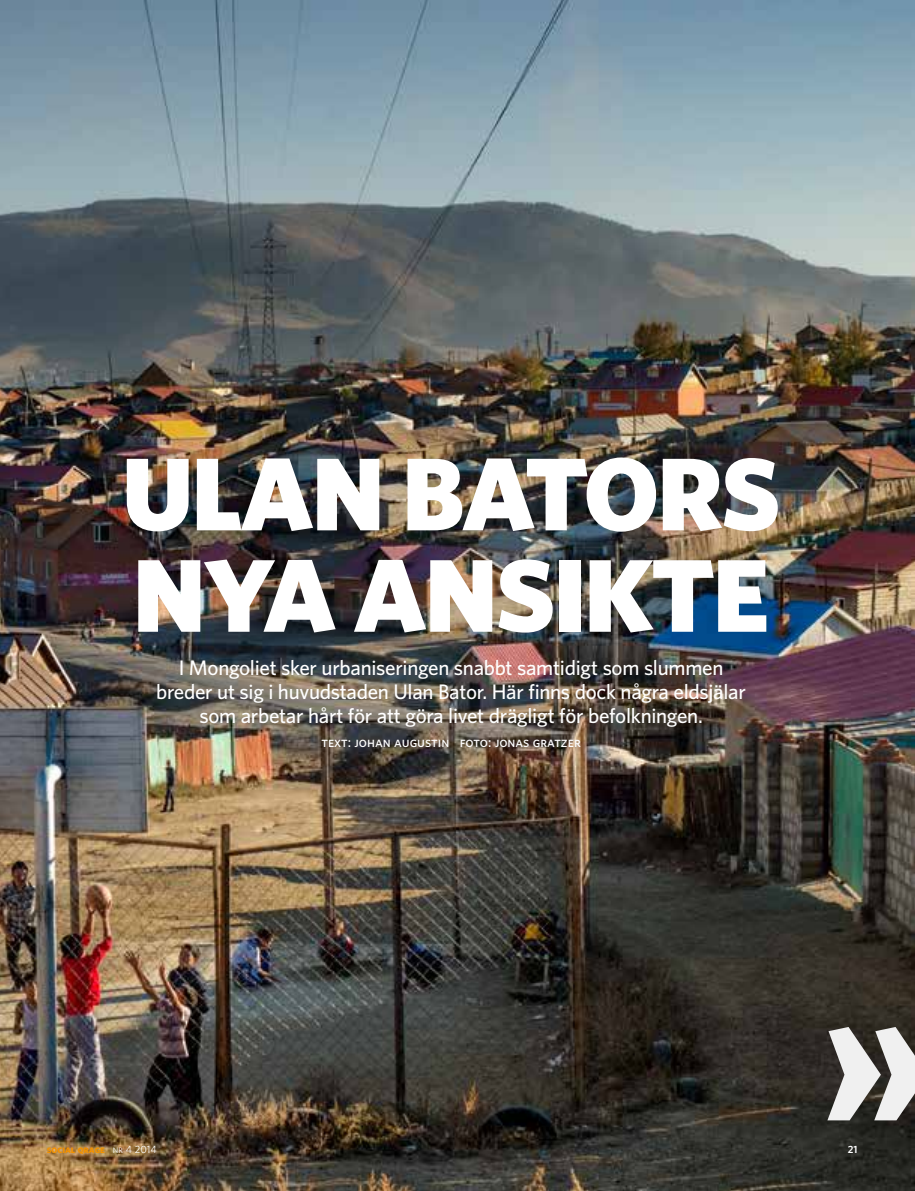
<style>
.page{position:relative;width:915px;height:1191px;background:#fff}
.page>*{position:absolute;margin:0;border:0;box-sizing:border-box;transform-origin:0 0}
.Rubrik_artikel{font:900 103.65px/101.4px "Whitney";letter-spacing:-.02em;color:#fff}
.Ingress{font:500 21px/24px "Whitney";letter-spacing:-.015em;color:#fff;text-align:center}
.Byline{font:14.25px "Whitney Medium SC";color:#fff}
.t1{font:10.5px "Whitney Bold SC";color:#f39200}
.t2{font:600 10.5px "Whitney";color:#fff}
.s1{font-family:"Whitney";font-size:7.8px;color:#fff}
.s2{font-family:"Whitney";color:#fff}
</style>
<div class="page">
<img style="left:0;top:0;width:914px;height:1191px">
<svg style="left:827px;top:1027px;width:87px;height:93px"></svg>
<p class="Rubrik_artikel" style="left:122px;top:440px;width:659px">ULAN BATORS<br>NYA ANSIKTE</p>
<p class="Ingress" style="left:156px;top:655px;width:591px">I Mongoliet sker urbaniseringen snabbt samtidigt som slummen breder ut sig i huvudstaden Ulan Bator. Här finns dock några eldsjälar som arbetar hårt för att göra livet drägligt för befolkningen.</p>
<p class="Byline" style="left:321px;top:733px;width:261px">text: johan augustin foto: jonas gratzer</p>
<p class="t1" style="left:47px;top:1143px;width:111px">social qrage <span class="s1">nr</span> <span class="s2">4 2014</span></p>
<p class="t2" style="left:847px;top:1143px;width:11px">21</p>
</div>
